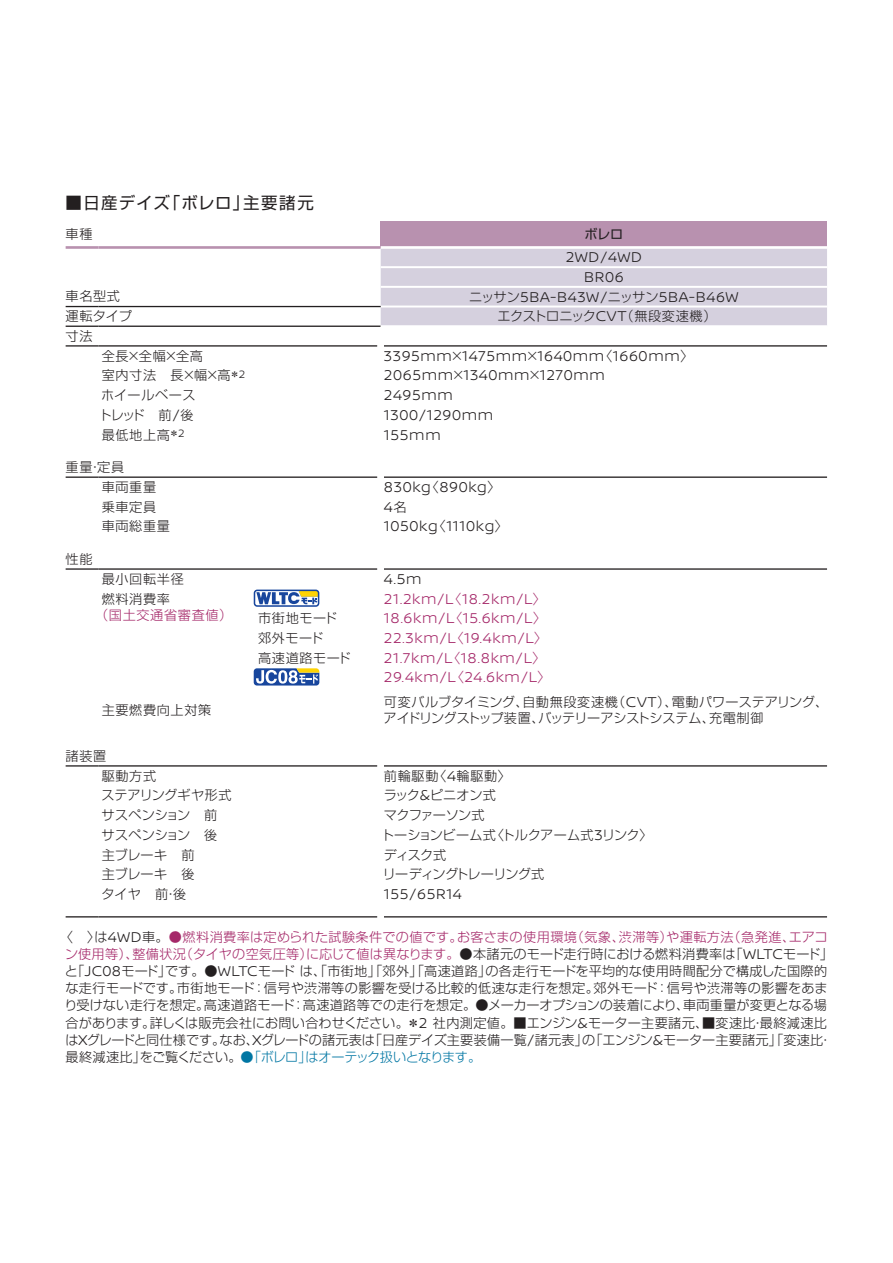
<style>
.page{position:relative;width:893px;height:1263px;background:#fff}
.page>*{position:absolute;margin:0;border:0;box-sizing:border-box;transform-origin:0 0}
.t1{font:16.35px "Shin Go Pro Regular 90 msp RKSJ H";letter-spacing:.075em;color:#231f20}
.t2{font:300 15.15px/19.5px "Nissan Brand";letter-spacing:.045em;color:#231f20;text-align:center}
.t3{font:300 15.15px/19.6px "Nissan Brand";letter-spacing:.045em;color:#a52869}
.t4{font:13.2px/17.2px "Shin Go Pro Light 90 msp RKSJ H";letter-spacing:.015em;color:#231f20}
.t5{font:13.2px/16.4px "Shin Go Pro Light 90 msp RKSJ H";letter-spacing:-.005em;color:#231f20}
.t6{font:13.2px "Shin Go Pro Light 90 msp RKSJ H";letter-spacing:-.05em;color:#231f20}
.t7{font:13.2px "Shin Go Pro Light 90 msp RKSJ H";letter-spacing:-.03em;color:#231f20}
.t8{font:13.2px "Shin Go Pro Light 90 msp RKSJ H";letter-spacing:.05em;color:#a52869}
.t9{font:13.2px "Shin Go Pro Light 90 msp RKSJ H";letter-spacing:.05em;color:#231f20}
.t10{font:13.2px "Shin Go Pro Light 90 msp RKSJ H";letter-spacing:.035em;color:#231f20}
.t11{font:13.2px "Shin Go Pro Light 90 msp RKSJ H";letter-spacing:.045em;color:#231f20}
.t12{font:13.2px "Shin Go Pro Regular 90 msp RKSJ H";color:#231f20}
.s1{font-family:"Shin Go Pro Light 90 msp RKSJ H";font-weight:400;font-size:13.2px}
.s2{font-family:"Nissan Brand";font-weight:300;font-size:15.15px}
.s3{color:#a52869}
.s4{color:#0076a3}
</style>
<div class="page">
<div style="left:381px;top:221px;width:446px;height:26px;background:#b891af"></div>
<div style="left:381px;top:249px;width:446px;height:76px;background:#d5d0de"></div>
<hr style="left:381px;top:266px;width:446px;height:2px;background:#fff">
<hr style="left:381px;top:306px;width:446px;height:2px;background:#fff">
<hr style="left:66px;top:306px;width:32px;height:1px;background:#231f20">
<hr style="left:98px;top:306px;width:283px;height:1px;background:#231f20">
<hr style="left:66px;top:326px;width:32px;height:1px;background:#231f20">
<hr style="left:98px;top:326px;width:283px;height:1px;background:#231f20">
<hr style="left:66px;top:345px;width:32px;height:2px;background:#231f20">
<hr style="left:66px;top:477px;width:32px;height:1px;background:#231f20">
<hr style="left:66px;top:568px;width:32px;height:2px;background:#231f20">
<hr style="left:66px;top:765px;width:32px;height:2px;background:#231f20">
<hr style="left:66px;top:916px;width:32px;height:2px;background:#231f20">
<hr style="left:98px;top:916px;width:279px;height:2px;background:#231f20">
<hr style="left:98px;top:345px;width:279px;height:2px;background:#231f20">
<hr style="left:98px;top:477px;width:279px;height:1px;background:#231f20">
<hr style="left:384px;top:477px;width:443px;height:1px;background:#231f20">
<hr style="left:98px;top:568px;width:279px;height:2px;background:#231f20">
<hr style="left:384px;top:568px;width:443px;height:2px;background:#231f20">
<hr style="left:98px;top:765px;width:279px;height:2px;background:#231f20">
<hr style="left:384px;top:345px;width:443px;height:2px;background:#231f20">
<hr style="left:384px;top:765px;width:443px;height:2px;background:#231f20">
<hr style="left:384px;top:916px;width:443px;height:2px;background:#231f20">
<hr style="left:381px;top:286px;width:446px;height:2px;background:#fff">
<hr style="left:66px;top:246px;width:32px;height:3px;background:#b891af">
<hr style="left:98px;top:246px;width:283px;height:3px;background:#b891af">
<hr style="left:381px;top:246px;width:446px;height:3px;background:#fff">
<svg style="left:254px;top:590px;width:65px;height:17px"></svg>
<svg style="left:255px;top:591px;width:63px;height:14px"></svg>
<svg style="left:254px;top:668px;width:65px;height:18px"></svg>
<p class="t1" style="left:66px;top:197px;width:250px">■日産デイズ「ボレロ」主要諸元</p>
<p class="t4" style="left:66px;top:228px;width:28px">車種</p>
<p class="t12" style="left:585px;top:229px;width:40px">ボレロ</p>
<p class="t2" style="left:566px;top:247px;width:78px">2WD/4WD<br>BR06</p>
<p class="t4" style="left:66px;top:290px;width:56px">車名型式</p>
<p class="t2" style="left:469px;top:287px;width:271px"><span class="s1">ニッサン</span>5BA-B43W/<span class="s1">ニッサン</span>5BA-B46W</p>
<p class="t4" style="left:66px;top:310px;width:68px">運転タイプ</p>
<p class="t7" style="left:498px;top:311px;width:220px">エクストロニック<span class="s2">CVT</span>（無段変速機）</p>
<p class="t4" style="left:66px;top:329px;width:28px">寸法</p>
<p class="t4" style="left:102px;top:349px;width:103px">全長×全幅×全高</p>
<p class="t2" style="left:384px;top:346px;width:311px">3395mm<span class="s1">×</span>1475mm<span class="s1">×</span>1640mm<span class="s1">〈</span>1660mm<span class="s1">〉</span></p>
<p class="t4" style="left:102px;top:369px;width:145px">室内寸法　長×幅×高<sup>＊</sup><sup>2</sup></p>
<p class="t2" style="left:384px;top:365px;width:222px">2065mm<span class="s1">×</span>1340mm<span class="s1">×</span>1270mm</p>
<p class="t10" style="left:101px;top:390px;width:96px">ホイールベース</p>
<p class="t2" style="left:384px;top:385px;width:70px">2495mm</p>
<p class="t4" style="left:99px;top:408px;width:96px">トレッド　前<span class="s2">/</span>後</p>
<p class="t2" style="left:384px;top:405px;width:111px">1300/1290mm</p>
<p class="t4" style="left:102px;top:428px;width:84px">最低地上高<sup>＊</sup><sup>2</sup></p>
<p class="t2" style="left:384px;top:425px;width:58px">155mm</p>
<p class="t4" style="left:102px;top:459px;width:56px;line-height:20.4px;text-indent:-36px">重量・定員<br>車両重量</p>
<p class="t2" style="left:384px;top:477px;width:118px">830kg<span class="s1">〈</span>890kg<span class="s1">〉</span></p>
<p class="t4" style="left:66px;top:552px;width:28px">性能</p>
<p class="t4" style="left:102px;top:500px;width:56px">乗車定員</p>
<p class="t2" style="left:384px;top:497px;width:24px">4<span class="s1">名</span></p>
<p class="t4" style="left:102px;top:520px;width:70px">車両総重量</p>
<p class="t2" style="left:384px;top:516px;width:126px">1050kg<span class="s1">〈</span>1110kg<span class="s1">〉</span></p>
<p class="t4" style="left:102px;top:572px;width:84px">最小回転半径</p>
<p class="t2" style="left:384px;top:569px;width:39px">4.5m</p>
<p class="t4" style="left:102px;top:592px;width:84px">燃料消費率　</p>
<p class="t8" style="left:95px;top:610px;width:139px">（国土交通省審査値）</p>
<p class="t3" style="left:384px;top:589px;width:164px">21.2km/L<span class="s1">〈</span>18.2km/L<span class="s1">〉</span></p>
<p class="t4" style="left:258px;top:611px;width:80px">市街地モード</p>
<p class="t3" style="left:384px;top:608px;width:164px">18.6km/L<span class="s1">〈</span>15.6km/L<span class="s1">〉</span></p>
<p class="t4" style="left:258px;top:631px;width:67px">郊外モード</p>
<p class="t3" style="left:384px;top:628px;width:165px">22.3km/L<span class="s1">〈</span>19.4km/L<span class="s1">〉</span></p>
<p class="t11" style="left:258px;top:653px;width:94px">高速道路モード</p>
<p class="t3" style="left:384px;top:648px;width:168px">21.7km/L<span class="s1">〈</span>18.8km/L<span class="s1">〉<br></span>29.4km/L<span class="s1">〈</span>24.6km/L<span class="s1">〉</span></p>
<p class="t9" style="left:102px;top:705px;width:111px">主要燃費向上対策</p>
<p class="t5" style="left:384px;top:696px;width:446px">可変バルブタイミング、自動無段変速機（<span class="s2">CVT</span>）、電動パワーステアリング、アイドリングストップ装置、バッテリーアシストシステム、充電制御</p>
<p class="t4" style="left:102px;top:747px;width:56px;line-height:20.4px;text-indent:-36px">諸装置<br>駆動方式</p>
<p class="t4" style="left:384px;top:769px;width:129px">前輪駆動〈<span class="s2">4</span>輪駆動〉</p>
<p class="t5" style="left:101px;top:789px;width:132px">ステアリングギヤ形式</p>
<p class="t4" style="left:384px;top:789px;width:114px">ラック<span class="s2">&amp;</span>ピニオン式</p>
<p class="t5" style="left:102px;top:809px;width:117px">サスペンション　前</p>
<p class="t6" style="left:384px;top:810px;width:102px">マクファーソン式</p>
<p class="t5" style="left:102px;top:828px;width:117px">サスペンション　後</p>
<p class="t4" style="left:381px;top:828px;width:273px">トーションビーム式〈トルクアーム式<span class="s2">3</span>リンク〉</p>
<p class="t4" style="left:102px;top:848px;width:94px">主ブレーキ　前</p>
<p class="t4" style="left:384px;top:848px;width:64px">ディスク式</p>
<p class="t4" style="left:102px;top:867px;width:94px">主ブレーキ　後</p>
<p class="t6" style="left:383px;top:869px;width:163px">リーディングトレーリング式</p>
<p class="t4" style="left:101px;top:887px;width:86px">タイヤ　前・後</p>
<p class="t2" style="left:384px;top:884px;width:79px">155/65R14</p>
<p class="t4" style="left:64px;top:930px;width:770px;text-indent:-5px">〈　〉は<span class="s2">4WD</span>車。<span class="s3">●燃料消費率は定められた試験条件での値です。お客さまの使用環境（気象、渋滞等）や運転方法（急発進、エアコン使用等）、整備状況（タイヤの空気圧等）に応じて値は異なります。</span>●本諸元のモード走行時における燃料消費率は「<span class="s2">WLTC</span>モード」と「<span class="s2">JC08</span>モード」です。●<span class="s2">WLTC</span>モードは、「市街地」「郊外」「高速道路」の各走行モードを平均的な使用時間配分で構成した国際的な走行モードです。市街地モード：信号や渋滞等の影響を受ける比較的低速な走行を想定。郊外モード：信号や渋滞等の影響をあまり受けない走行を想定。高速道路モード：高速道路等での走行を想定。●メーカーオプションの装着により、車両重量が変更となる場合があります。詳しくは販売会社にお問い合わせください。＊<span class="s2">2</span> 社内測定値。■エンジン<span class="s2">&amp;</span>モーター主要諸元、■変速比・最終減速比は<span class="s2">X</span>グレードと同仕様です。なお、<span class="s2">X</span>グレードの諸元表は「日産デイズ主要装備一覧<span class="s2">/</span>諸元表」の「エンジン<span class="s2">&amp;</span>モーター主要諸元」「変速比・最終減速比」をご覧ください。<span class="s4">●「ボレロ」はオーテック扱いとなります。</span></p>
</div>
